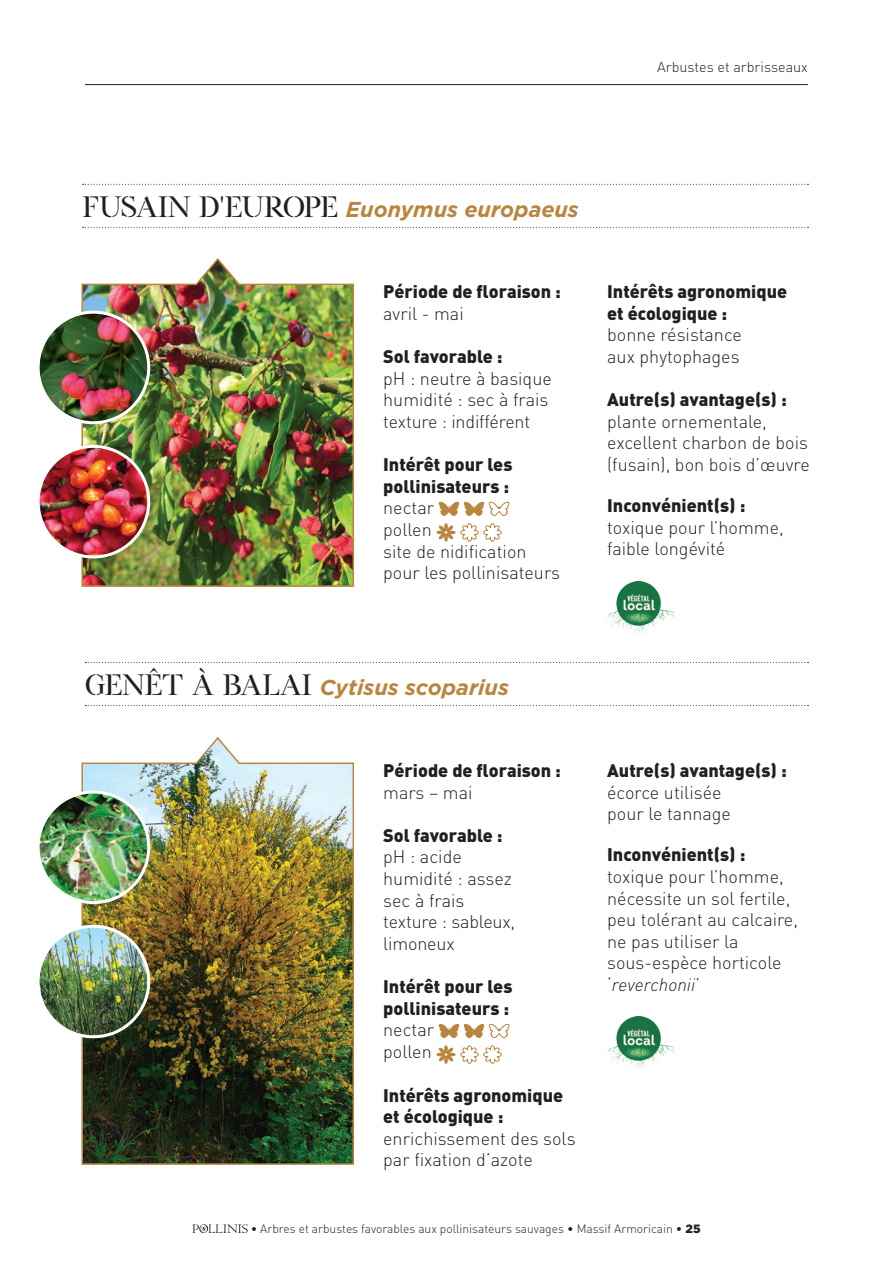
<style>
.page{position:relative;width:893px;height:1263px;background:#fff}
.page>*{position:absolute;margin:0;border:0;box-sizing:border-box;transform-origin:0 0}
.nom_latin{font:italic 700 21.6px "Gotham";color:#ba863f}
.t1{font:300 18px/21.6px "DINOT";color:#231f20}
.t2{font:900 18px/21.6px "DINOT";color:#231f20}
.t3{font:300 14.4px "DINOT";color:#231f20}
.t4{font:300 12px "DINOT";color:#231f20}
.s1{font-family:"Botera TFE Regular Stencil";font-weight:400;font-style:normal;font-size:30.6px;color:#231f20}
.s2{font-weight:300}
.s3{font-weight:900}
.s4{font-style:italic}
.s5{font-family:"Gotham";font-weight:900}
</style>
<div class="page">
<svg style="left:192px;top:1224px;width:56px;height:9px"></svg>
<hr style="left:85px;top:84px;width:723px;height:1px;background:#231f20">
<svg style="left:83px;top:184px;width:725px;height:1px"></svg>
<svg style="left:83px;top:227px;width:725px;height:1px"></svg>
<svg style="left:85px;top:662px;width:723px;height:1px"></svg>
<svg style="left:85px;top:705px;width:723px;height:1px"></svg>
<svg style="left:438px;top:501px;width:72px;height:15px"></svg>
<svg style="left:436px;top:523px;width:66px;height:19px"></svg>
<svg style="left:438px;top:1023px;width:72px;height:16px"></svg>
<svg style="left:436px;top:1045px;width:66px;height:19px"></svg>
<img style="left:607px;top:1017px;width:67px;height:51px">
<img style="left:607px;top:581px;width:67px;height:52px">
<img style="left:81px;top:258px;width:273px;height:329px">
<img style="left:81px;top:737px;width:273px;height:428px">
<img style="left:38px;top:312px;width:111px;height:111px;border-radius:55px">
<div style="left:37px;top:311px;width:113px;height:113px;border:3px solid #fff;border-radius:50%"></div>
<img style="left:38px;top:446px;width:111px;height:111px;border-radius:55px">
<div style="left:37px;top:445px;width:113px;height:113px;border:3px solid #fff;border-radius:50%"></div>
<img style="left:38px;top:792px;width:111px;height:110px;border-radius:55px">
<div style="left:37px;top:790px;width:113px;height:114px;border:3px solid #fff;border-radius:50%"></div>
<img style="left:38px;top:926px;width:111px;height:111px;border-radius:55px">
<div style="left:37px;top:925px;width:113px;height:113px;border:3px solid #fff;border-radius:50%"></div>
<p class="t3" style="left:657px;top:57px;width:152px">Arbustes et arbrisseaux</p>
<p class="nom_latin" style="left:82px;top:197px;width:498px"><span class="s1">FUSAIN D'EUROPE</span> Euonymus europaeus</p>
<p class="t2" style="left:383px;top:280px;width:179px">Période de floraison : <span class="s2">avril - mai</span></p>
<p class="t2" style="left:383px;top:345px;width:121px">Sol favorable :</p>
<p class="t1" style="left:383px;top:366px;width:170px">pH : neutre à basique</p>
<p class="t1" style="left:383px;top:388px;width:167px">humidité : sec à frais</p>
<p class="t1" style="left:383px;top:410px;width:149px">texture : indifférent</p>
<p class="t2" style="left:383px;top:453px;width:131px">Intérêt pour les pollinisateurs :</p>
<p class="t1" style="left:383px;top:496px;width:52px">nectar</p>
<p class="t1" style="left:383px;top:518px;width:50px">pollen</p>
<p class="t1" style="left:383px;top:540px;width:178px">site de nidification pour les pollinisateurs</p>
<p class="t2" style="left:607px;top:280px;width:181px">Intérêts agronomique et écologique :<br><span class="s2">bonne résistance<br>aux phytophages</span></p>
<p class="t1" style="left:607px;top:388px;width:204px"><span class="s3">Autre(s) avantage(s) : </span>plante ornementale, excellent charbon de bois (fusain), bon bois d’œuvre</p>
<p class="t1" style="left:607px;top:494px;width:178px"><span class="s3">Inconvénient(s) : </span>toxique pour l’homme, faible longévité</p>
<p class="nom_latin" style="left:85px;top:675px;width:425px"><span class="s1">GENÊT À BALAI</span> Cytisus scoparius</p>
<p class="t2" style="left:383px;top:759px;width:179px">Période de floraison : <span class="s2">mars – mai</span></p>
<p class="t2" style="left:383px;top:824px;width:121px">Sol favorable :</p>
<p class="t1" style="left:383px;top:845px;width:80px">pH : acide</p>
<p class="t1" style="left:383px;top:867px;width:130px">humidité : assez sec à frais</p>
<p class="t1" style="left:383px;top:910px;width:134px">texture : sableux, limoneux</p>
<p class="t2" style="left:383px;top:975px;width:131px">Intérêt pour les pollinisateurs :</p>
<p class="t1" style="left:383px;top:1018px;width:52px">nectar</p>
<p class="t1" style="left:383px;top:1040px;width:50px">pollen</p>
<p class="t1" style="left:383px;top:1083px;width:194px"><span class="s3">Intérêts agronomique et écologique : </span>enrichissement des sols par fixation d’azote</p>
<p class="t1" style="left:607px;top:759px;width:181px"><span class="s3">Autre(s) avantage(s) : </span>écorce utilisée<br>pour le tannage</p>
<p class="t1" style="left:607px;top:843px;width:192px"><span class="s3">Inconvénient(s) : </span>toxique pour l’homme, nécessite un sol fertile, peu tolérant au calcaire, ne pas utiliser la</p>
<p class="t1" style="left:607px;top:951px;width:176px">sous-espèce horticole ‘<span class="s4">reverchonii</span>’</p>
<p class="t4" style="left:251px;top:1220px;width:451px">• Arbres et arbustes favorables aux pollinisateurs sauvages • Massif Armoricain • <span class="s5">25</span></p>
</div>
